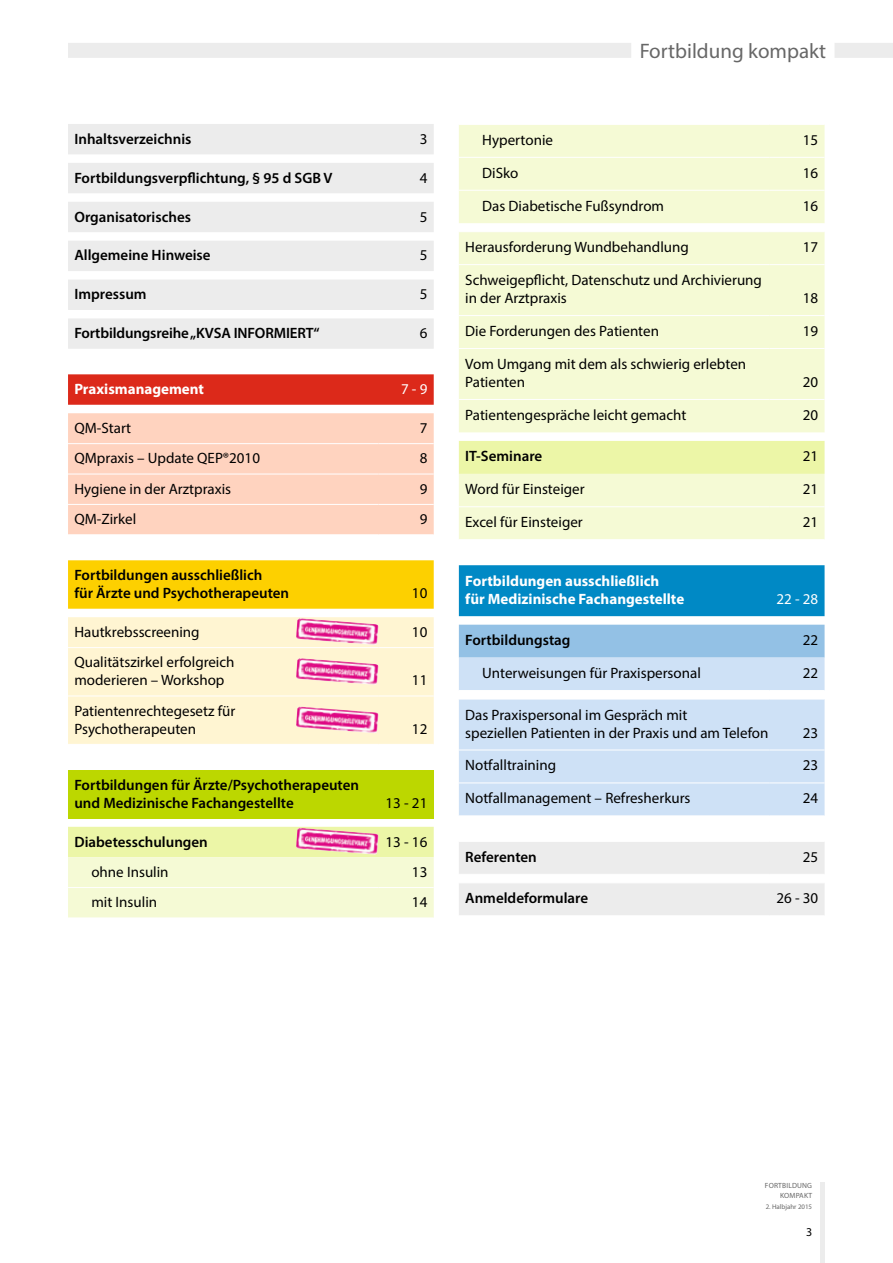
<style>
.page{position:relative;width:893px;height:1263px;background:#fff}
.page>*{position:absolute;margin:0;border:0;box-sizing:border-box;transform-origin:0 0}
.t1{font:21px "Myriad Pro";color:#676767}
.t2{font:15px/18px "Myriad Pro";color:#000}
.t3{font:600 15px/18px "Myriad Pro";color:#000}
.t4{font:700 15px/18px "Myriad Pro";color:#fff}
.t5{font:15px "Myriad Pro";color:#fff}
.t6{font:12px "Myriad Pro";color:#000}
.t7{font:7.5px/10.5px "Myriad Pro";letter-spacing:.02em;color:#676767;text-align:right}
.t8{font:6.9px "Myriad Pro";color:#676767}
</style>
<div class="page">
<div style="left:820px;top:1182px;width:5px;height:81px;background:#ececec"></div>
<svg style="left:68px;top:124px;width:366px;height:225px;fill:#ececec"></svg>
<div style="left:68px;top:374px;width:366px;height:31px;background:#dc291a"></div>
<div style="left:68px;top:413px;width:366px;height:121px;background:#ffd3bf"></div>
<div style="left:68px;top:560px;width:366px;height:49px;background:#fdd000"></div>
<div style="left:68px;top:617px;width:366px;height:127px;background:#fff5d2"></div>
<div style="left:68px;top:770px;width:366px;height:48px;background:#bcd700"></div>
<svg style="left:68px;top:827px;width:366px;height:90px;background:#f2f8c7"></svg>
<hr style="left:68px;top:887px;width:310px;height:1px;background:#fff">
<hr style="left:378px;top:887px;width:56px;height:1px;background:#fff">
<hr style="left:68px;top:647px;width:310px;height:1px;background:#fff">
<hr style="left:378px;top:647px;width:56px;height:1px;background:#fff">
<hr style="left:68px;top:443px;width:310px;height:1px;background:#fff">
<hr style="left:378px;top:443px;width:56px;height:1px;background:#fff">
<hr style="left:68px;top:474px;width:310px;height:1px;background:#fff">
<hr style="left:378px;top:474px;width:56px;height:1px;background:#fff">
<hr style="left:68px;top:504px;width:310px;height:1px;background:#fff">
<hr style="left:378px;top:504px;width:56px;height:1px;background:#fff">
<hr style="left:68px;top:696px;width:310px;height:1px;background:#fff">
<hr style="left:378px;top:696px;width:56px;height:1px;background:#fff">
<img style="left:296px;top:618px;width:83px;height:27px">
<img style="left:296px;top:658px;width:83px;height:27px">
<img style="left:296px;top:707px;width:83px;height:26px">
<img style="left:296px;top:828px;width:83px;height:27px">
<div style="left:459px;top:125px;width:366px;height:414px;background:#f5fad5"></div>
<div style="left:459px;top:441px;width:366px;height:33px;background:#ecf6a7"></div>
<svg style="left:459px;top:616px;width:366px;height:9px"></svg>
<div style="left:459px;top:565px;width:366px;height:51px;background:#0089c5"></div>
<div style="left:459px;top:625px;width:366px;height:33px;background:#93c1e5"></div>
<div style="left:459px;top:658px;width:366px;height:157px;background:#cee1f6"></div>
<svg style="left:459px;top:842px;width:366px;height:73px;background:#eee"></svg>
<hr style="left:769px;top:690px;width:56px;height:1px;background:#fff">
<hr style="left:459px;top:874px;width:310px;height:1px;background:#fff">
<hr style="left:769px;top:874px;width:56px;height:1px;background:#fff">
<hr style="left:459px;top:882px;width:310px;height:1px;background:#fff">
<hr style="left:769px;top:882px;width:56px;height:1px;background:#fff">
<hr style="left:459px;top:690px;width:310px;height:1px;background:#fff">
<hr style="left:459px;top:157px;width:310px;height:1px;background:#fff">
<hr style="left:769px;top:157px;width:56px;height:1px;background:#fff">
<hr style="left:459px;top:190px;width:310px;height:1px;background:#fff">
<hr style="left:769px;top:190px;width:56px;height:1px;background:#fff">
<hr style="left:459px;top:231px;width:310px;height:1px;background:#fff">
<hr style="left:769px;top:231px;width:56px;height:1px;background:#fff">
<hr style="left:459px;top:264px;width:310px;height:1px;background:#fff">
<hr style="left:769px;top:264px;width:56px;height:1px;background:#fff">
<hr style="left:459px;top:315px;width:310px;height:1px;background:#fff">
<hr style="left:769px;top:315px;width:56px;height:1px;background:#fff">
<hr style="left:459px;top:348px;width:310px;height:1px;background:#fff">
<hr style="left:769px;top:348px;width:56px;height:1px;background:#fff">
<hr style="left:459px;top:399px;width:310px;height:1px;background:#fff">
<hr style="left:769px;top:399px;width:56px;height:1px;background:#fff">
<hr style="left:459px;top:506px;width:310px;height:1px;background:#fff">
<hr style="left:769px;top:506px;width:56px;height:1px;background:#fff">
<hr style="left:459px;top:699px;width:310px;height:1px;background:#fff">
<hr style="left:769px;top:699px;width:56px;height:1px;background:#fff">
<hr style="left:459px;top:750px;width:310px;height:1px;background:#fff">
<hr style="left:769px;top:750px;width:56px;height:1px;background:#fff">
<hr style="left:459px;top:782px;width:310px;height:1px;background:#fff">
<hr style="left:769px;top:782px;width:56px;height:1px;background:#fff">
<div style="left:68px;top:43px;width:825px;height:15px;background:#ececec"></div>
<div style="left:631px;top:36px;width:203px;height:30px;background:#fff"></div>
<p class="t3" style="left:74px;top:129px;width:119px">Inhaltsverzeichnis</p>
<p class="t2" style="left:420px;top:129px;width:9px">3</p>
<p class="t3" style="left:74px;top:168px;width:260px">Fortbildungsverpflichtung, § 95 d SGB V</p>
<p class="t2" style="left:420px;top:168px;width:9px">4</p>
<p class="t3" style="left:74px;top:207px;width:118px">Organisatorisches</p>
<p class="t2" style="left:420px;top:207px;width:9px">5</p>
<p class="t3" style="left:74px;top:246px;width:138px">Allgemeine Hinweise</p>
<p class="t2" style="left:420px;top:246px;width:9px">5</p>
<p class="t3" style="left:74px;top:285px;width:74px">Impressum</p>
<p class="t2" style="left:420px;top:285px;width:9px">5</p>
<p class="t3" style="left:74px;top:324px;width:247px">Fortbildungsreihe „KVSA INFORMIERT“</p>
<p class="t2" style="left:420px;top:324px;width:9px">6</p>
<p class="t4" style="left:74px;top:380px;width:131px">Praxismanagement</p>
<p class="t5" style="left:401px;top:380px;width:28px">7 - 9</p>
<p class="t2" style="left:74px;top:419px;width:58px">QM-Start</p>
<p class="t2" style="left:420px;top:419px;width:9px">7</p>
<p class="t2" style="left:74px;top:449px;width:187px">QMpraxis – Update QEP®2010</p>
<p class="t2" style="left:420px;top:449px;width:9px">8</p>
<p class="t2" style="left:74px;top:480px;width:158px">Hygiene in der Arztpraxis</p>
<p class="t2" style="left:420px;top:480px;width:9px">9</p>
<p class="t2" style="left:74px;top:510px;width:63px">QM-Zirkel</p>
<p class="t2" style="left:420px;top:510px;width:9px">9</p>
<p class="t3" style="left:74px;top:566px;width:216px">Fortbildungen ausschließlich<br>für Ärzte und Psychotherapeuten</p>
<p class="t2" style="left:412px;top:584px;width:17px">10</p>
<p class="t2" style="left:74px;top:623px;width:127px">Hautkrebsscreening</p>
<p class="t2" style="left:412px;top:623px;width:17px">10</p>
<p class="t2" style="left:74px;top:653px;width:162px">Qualitätszirkel erfolgreich moderieren – Workshop</p>
<p class="t2" style="left:412px;top:671px;width:17px">11</p>
<p class="t2" style="left:74px;top:701px;width:162px">Patientenrechtegesetz für<br>Psychotherapeuten</p>
<p class="t3" style="left:74px;top:775px;width:286px">Fortbildungen für Ärzte/Psychotherapeuten und Medizinische Fachangestellte</p>
<p class="t2" style="left:412px;top:719px;width:17px">12</p>
<p class="t2" style="left:386px;top:793px;width:43px">13 - 21</p>
<p class="t3" style="left:74px;top:832px;width:135px">Diabetesschulungen</p>
<p class="t2" style="left:386px;top:832px;width:43px">13 - 16</p>
<p class="t2" style="left:91px;top:863px;width:79px">ohne Insulin</p>
<p class="t2" style="left:412px;top:863px;width:17px">13</p>
<p class="t2" style="left:91px;top:893px;width:67px">mit Insulin</p>
<p class="t2" style="left:412px;top:893px;width:17px">14</p>
<h1 class="t1" style="left:640px;top:38px;width:188px">Fortbildung kompakt</h1>
<p class="t2" style="left:482px;top:130px;width:72px">Hypertonie</p>
<p class="t2" style="left:803px;top:130px;width:17px">15</p>
<p class="t2" style="left:482px;top:163px;width:38px">DiSko</p>
<p class="t2" style="left:803px;top:163px;width:17px">16</p>
<p class="t2" style="left:482px;top:196px;width:183px">Das Diabetische Fußsyndrom</p>
<p class="t2" style="left:803px;top:196px;width:17px">16</p>
<p class="t2" style="left:465px;top:238px;width:225px">Herausforderung Wundbehandlung</p>
<p class="t2" style="left:803px;top:238px;width:17px">17</p>
<p class="t2" style="left:465px;top:271px;width:298px">Schweigepflicht, Datenschutz und Archivierung in der Arztpraxis</p>
<p class="t2" style="left:803px;top:289px;width:17px">18</p>
<p class="t2" style="left:465px;top:322px;width:195px">Die Forderungen des Patienten</p>
<p class="t2" style="left:803px;top:322px;width:17px">19</p>
<p class="t2" style="left:465px;top:355px;width:282px">Vom Umgang mit dem als schwierig erlebten<br>Patienten</p>
<p class="t2" style="left:803px;top:373px;width:17px">20</p>
<p class="t2" style="left:465px;top:406px;width:223px">Patientengespräche leicht gemacht</p>
<p class="t2" style="left:803px;top:406px;width:17px">20</p>
<p class="t3" style="left:465px;top:447px;width:79px">IT-Seminare</p>
<p class="t2" style="left:803px;top:447px;width:17px">21</p>
<p class="t2" style="left:465px;top:480px;width:121px">Word für Einsteiger</p>
<p class="t2" style="left:803px;top:480px;width:17px">21</p>
<p class="t2" style="left:465px;top:513px;width:119px">Excel für Einsteiger</p>
<p class="t2" style="left:803px;top:513px;width:17px">21</p>
<p class="t4" style="left:465px;top:571px;width:221px">Fortbildungen ausschließlich<br>für Medizinische Fachangestellte</p>
<p class="t5" style="left:776px;top:589px;width:43px">22 - 28</p>
<p class="t3" style="left:465px;top:631px;width:107px">Fortbildungstag</p>
<p class="t2" style="left:803px;top:631px;width:17px">22</p>
<p class="t2" style="left:482px;top:664px;width:220px">Unterweisungen für Praxispersonal</p>
<p class="t2" style="left:803px;top:664px;width:17px">22</p>
<p class="t2" style="left:465px;top:705px;width:305px">Das Praxispersonal im Gespräch mit<br>speziellen Patienten in der Praxis und am Telefon</p>
<p class="t2" style="left:803px;top:723px;width:17px">23</p>
<p class="t2" style="left:465px;top:756px;width:92px">Notfalltraining</p>
<p class="t2" style="left:803px;top:756px;width:17px">23</p>
<p class="t2" style="left:465px;top:789px;width:227px">Notfallmanagement – Refresherkurs</p>
<p class="t2" style="left:803px;top:789px;width:17px">24</p>
<p class="t3" style="left:465px;top:847px;width:73px">Referenten</p>
<p class="t2" style="left:803px;top:847px;width:17px">25</p>
<p class="t3" style="left:465px;top:889px;width:124px">Anmeldeformulare</p>
<p class="t2" style="left:776px;top:889px;width:43px">26 - 30</p>
<p class="t7" style="left:765px;top:1180px;width:49px">FORTBILDUNG<br>KOMPAKT</p>
<p class="t8" style="left:766px;top:1202px;width:48px">2. Halbjahr 2015</p>
<p class="t6" style="left:806px;top:1224px;width:8px">3</p>
</div>
